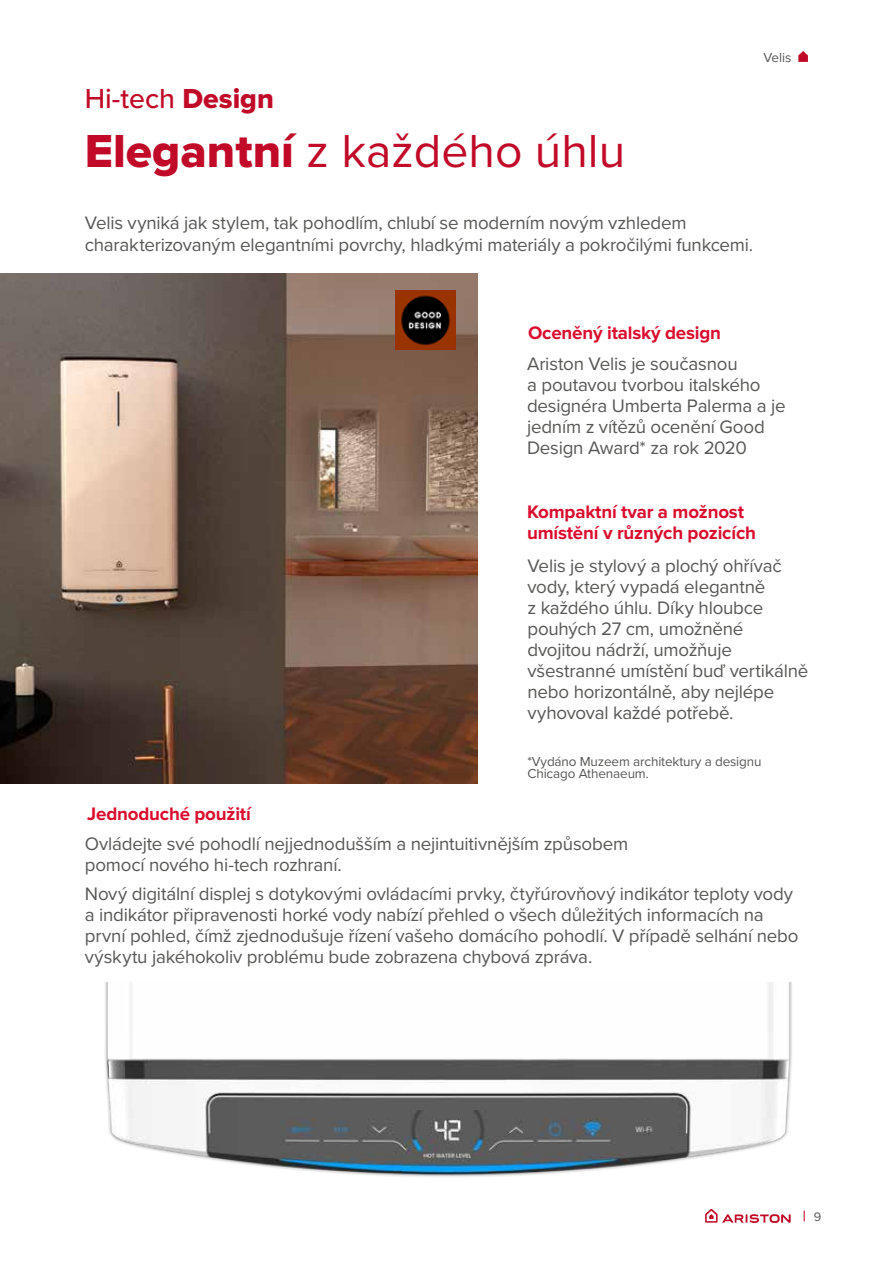
<style>
.page{position:relative;width:893px;height:1263px;background:#fff}
.page>*{position:absolute;margin:0;border:0;box-sizing:border-box;transform-origin:0 0}
.t1{font:48px "Proxima Nova";color:#c10a27}
.t2{font:500 28.5px "Proxima Nova";color:#c10a27}
.t3{font:18.75px/21px "Proxima Nova";letter-spacing:-.01em;color:#575756}
.t4{font:700 18.75px/21px "Proxima Nova";letter-spacing:-.01em;color:#db0c2d}
.t5{font:600 15px "Proxima Nova";color:#c10a27}
.t6{font:13.5px/12px "Proxima Nova";letter-spacing:-.01em;color:#575756}
.s1{font-family:"Proxima Nova Extrabld";font-weight:400}
.s2{font-family:"Proxima Nova Extrabld"}
.s3{font-weight:400;font-size:12.75px;color:#575756}
</style>
<div class="page">
<img style="left:0;top:274px;width:478px;height:509px">
<img style="left:105px;top:982px;width:687px;height:195px">
<svg style="left:705px;top:1209px;width:86px;height:14px"></svg>
<svg style="left:798px;top:51px;width:10px;height:11px"></svg>
<img style="left:395px;top:291px;width:61px;height:59px">
<h2 class="t2" style="left:85px;top:77px;width:191px">Hi-tech <span class="s1">Design</span></h2>
<h1 class="t1" style="left:85px;top:116px;width:542px"><span class="s2">Elegantní</span> z každého úhlu</h1>
<p class="t6" style="left:763px;top:51px;width:30px">Velis</p>
<p class="t3" style="left:85px;top:210px;width:670px;line-height:22.5px">Velis vyniká jak stylem, tak pohodlím, chlubí se moderním novým vzhledem charakterizovaným elegantními povrchy, hladkými materiály a pokročilými funkcemi.</p>
<p class="t4" style="left:528px;top:322px;width:194px">Oceněný italský design</p>
<p class="t3" style="left:527px;top:352px;width:260px">Ariston Velis je současnou<br>a poutavou tvorbou italského designéra Umberta Palerma a je jedním z vítězů ocenění Good<br>Design Award* za rok 2020</p>
<p class="t4" style="left:527px;top:502px;width:231px">Kompaktní tvar a možnost umístění v různých pozicích</p>
<p class="t3" style="left:527px;top:555px;width:282px">Velis je stylový a plochý ohřívač vody, který vypadá elegantně<br>z každého úhlu. Díky hloubce pouhých 27 cm, umožněné dvojitou nádrží, umožňuje všestranné umístění buď vertikálně nebo horizontálně, aby nejlépe vyhovoval každé potřebě.</p>
<p class="t6" style="left:527px;top:755px;width:236px">*Vydáno Muzeem architektury a designu<br>Chicago Athenaeum.</p>
<p class="t4" style="left:87px;top:803px;width:165px">Jednoduché použití</p>
<p class="t3" style="left:85px;top:832px;width:545px">Ovládejte své pohodlí nejjednodušším a nejintuitivnějším způsobem pomocí nového hi-tech rozhraní.</p>
<p class="t3" style="left:85px;top:882px;width:715px">Nový digitální displej s dotykovými ovládacími prvky, čtyřúrovňový indikátor teploty vody a indikátor připravenosti horké vody nabízí přehled o všech důležitých informacích na první pohled, čímž zjednodušuje řízení vašeho domácího pohodlí. V případě selhání nebo výskytu jakéhokoliv problému bude zobrazena chybová zpráva.</p>
<p class="t5" style="left:803px;top:1205px;width:20px">| <span class="s3">9</span></p>
</div>
